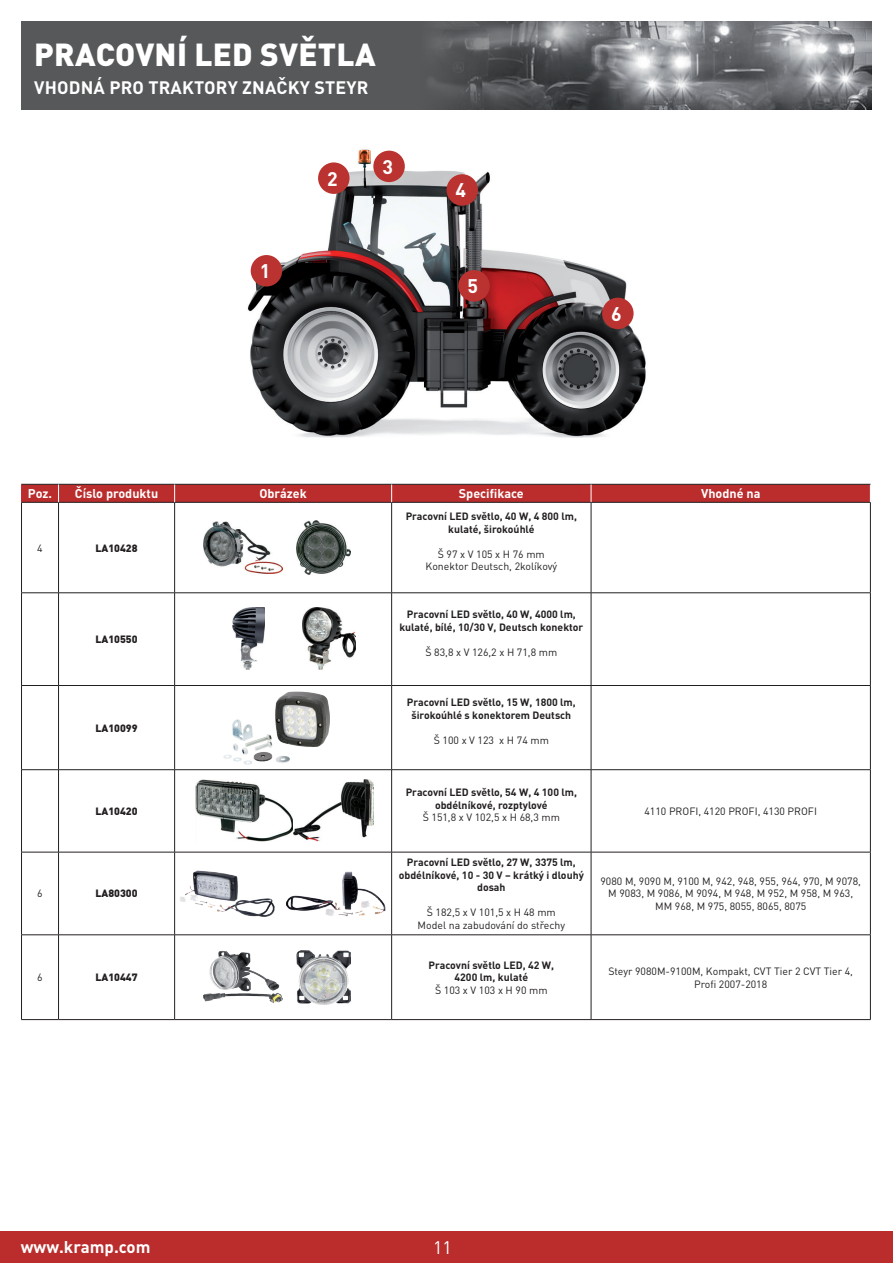
<style>
.page{position:relative;width:893px;height:1263px;background:#fff}
.page>*{position:absolute;margin:0;border:0;box-sizing:border-box;transform-origin:0 0}
.t1{font:900 31.5px "DIN Pro";letter-spacing:.01em;color:#fff}
.t2{font:700 19.5px "DIN Pro";color:#fff}
.t3{font:18px "DIN Pro";color:#fff}
.t4{font:700 17.85px "DIN Pro";letter-spacing:.01em;color:#fff}
.t5{font:700 16.8px "DIN Pro";color:#fff}
.t6{font:700 12.6px "DIN Pro";color:#fff}
.t7{font:10.5px/12.6px "DIN Pro";color:#231f20;text-align:center}
.t8{font:700 10.5px/12.6px "DIN Pro";color:#231f20;text-align:center}
.t9{font:900 10.5px "DIN Pro";color:#231f20}
.t10{font:10.5px "DIN Pro";color:#231f20}
</style>
<div class="page">
<svg style="left:21px;top:21px;width:851px;height:89px;background:#66686a"></svg>
<div style="left:0;top:1231px;width:893px;height:32px;background:#bb2d2d"></div>
<img style="left:213px;top:149px;width:467px;height:335px">
<hr style="left:21px;top:502px;width:38px;height:1px;background:#231f20">
<hr style="left:21px;top:503px;width:1px;height:89px;background:#231f20">
<hr style="left:59px;top:502px;width:116px;height:1px;background:#231f20">
<hr style="left:58px;top:503px;width:1px;height:89px;background:#231f20">
<hr style="left:175px;top:502px;width:217px;height:1px;background:#231f20">
<hr style="left:174px;top:503px;width:1px;height:89px;background:#231f20">
<hr style="left:392px;top:502px;width:199px;height:1px;background:#231f20">
<hr style="left:391px;top:503px;width:1px;height:89px;background:#231f20">
<hr style="left:591px;top:502px;width:280px;height:1px;background:#231f20">
<hr style="left:591px;top:503px;width:1px;height:89px;background:#231f20">
<hr style="left:870px;top:503px;width:1px;height:89px;background:#231f20">
<hr style="left:21px;top:592px;width:38px;height:1px;background:#231f20">
<hr style="left:21px;top:593px;width:1px;height:92px;background:#231f20">
<hr style="left:59px;top:592px;width:116px;height:1px;background:#231f20">
<hr style="left:58px;top:593px;width:1px;height:92px;background:#231f20">
<hr style="left:175px;top:592px;width:217px;height:1px;background:#231f20">
<hr style="left:174px;top:593px;width:1px;height:92px;background:#231f20">
<hr style="left:392px;top:592px;width:199px;height:1px;background:#231f20">
<hr style="left:391px;top:593px;width:1px;height:92px;background:#231f20">
<hr style="left:591px;top:592px;width:280px;height:1px;background:#231f20">
<hr style="left:591px;top:593px;width:1px;height:92px;background:#231f20">
<hr style="left:870px;top:593px;width:1px;height:92px;background:#231f20">
<hr style="left:21px;top:685px;width:38px;height:1px;background:#231f20">
<hr style="left:21px;top:686px;width:1px;height:83px;background:#231f20">
<hr style="left:59px;top:685px;width:116px;height:1px;background:#231f20">
<hr style="left:58px;top:686px;width:1px;height:83px;background:#231f20">
<hr style="left:175px;top:685px;width:217px;height:1px;background:#231f20">
<hr style="left:174px;top:686px;width:1px;height:83px;background:#231f20">
<hr style="left:392px;top:685px;width:199px;height:1px;background:#231f20">
<hr style="left:391px;top:686px;width:1px;height:83px;background:#231f20">
<hr style="left:591px;top:685px;width:280px;height:1px;background:#231f20">
<hr style="left:591px;top:686px;width:1px;height:83px;background:#231f20">
<hr style="left:870px;top:686px;width:1px;height:83px;background:#231f20">
<hr style="left:21px;top:769px;width:38px;height:1px;background:#231f20">
<hr style="left:21px;top:770px;width:1px;height:82px;background:#231f20">
<hr style="left:59px;top:769px;width:116px;height:1px;background:#231f20">
<hr style="left:58px;top:770px;width:1px;height:82px;background:#231f20">
<hr style="left:175px;top:769px;width:217px;height:1px;background:#231f20">
<hr style="left:174px;top:770px;width:1px;height:82px;background:#231f20">
<hr style="left:392px;top:769px;width:199px;height:1px;background:#231f20">
<hr style="left:391px;top:770px;width:1px;height:82px;background:#231f20">
<hr style="left:591px;top:769px;width:280px;height:1px;background:#231f20">
<hr style="left:591px;top:770px;width:1px;height:82px;background:#231f20">
<hr style="left:870px;top:770px;width:1px;height:82px;background:#231f20">
<hr style="left:21px;top:852px;width:38px;height:1px;background:#231f20">
<hr style="left:21px;top:852px;width:1px;height:82px;background:#231f20">
<hr style="left:59px;top:852px;width:116px;height:1px;background:#231f20">
<hr style="left:58px;top:852px;width:1px;height:82px;background:#231f20">
<hr style="left:175px;top:852px;width:217px;height:1px;background:#231f20">
<hr style="left:174px;top:852px;width:1px;height:82px;background:#231f20">
<hr style="left:392px;top:852px;width:199px;height:1px;background:#231f20">
<hr style="left:391px;top:852px;width:1px;height:82px;background:#231f20">
<hr style="left:591px;top:852px;width:280px;height:1px;background:#231f20">
<hr style="left:591px;top:852px;width:1px;height:82px;background:#231f20">
<hr style="left:870px;top:852px;width:1px;height:82px;background:#231f20">
<hr style="left:21px;top:934px;width:38px;height:1px;background:#231f20">
<hr style="left:21px;top:935px;width:1px;height:84px;background:#231f20">
<hr style="left:59px;top:934px;width:116px;height:1px;background:#231f20">
<hr style="left:58px;top:935px;width:1px;height:84px;background:#231f20">
<hr style="left:175px;top:934px;width:217px;height:1px;background:#231f20">
<hr style="left:174px;top:935px;width:1px;height:84px;background:#231f20">
<hr style="left:392px;top:934px;width:199px;height:1px;background:#231f20">
<hr style="left:391px;top:935px;width:1px;height:84px;background:#231f20">
<hr style="left:591px;top:934px;width:280px;height:1px;background:#231f20">
<hr style="left:591px;top:935px;width:1px;height:84px;background:#231f20">
<hr style="left:870px;top:935px;width:1px;height:84px;background:#231f20">
<hr style="left:21px;top:1019px;width:38px;height:1px;background:#231f20">
<hr style="left:59px;top:1019px;width:116px;height:1px;background:#231f20">
<hr style="left:175px;top:1019px;width:217px;height:1px;background:#231f20">
<hr style="left:392px;top:1019px;width:199px;height:1px;background:#231f20">
<hr style="left:591px;top:1019px;width:280px;height:1px;background:#231f20">
<svg style="left:21px;top:484px;width:850px;height:18px;background:#b32e2e"></svg>
<img style="left:203px;top:521px;width:79px;height:53px">
<img style="left:296px;top:520px;width:55px;height:54px">
<img style="left:224px;top:691px;width:106px;height:73px">
<img style="left:179px;top:870px;width:96px;height:47px">
<img style="left:286px;top:871px;width:100px;height:46px">
<img style="left:203px;top:950px;width:79px;height:53px">
<img style="left:296px;top:950px;width:55px;height:54px">
<img style="left:232px;top:608px;width:32px;height:62px">
<img style="left:303px;top:608px;width:52px;height:62px">
<img style="left:196px;top:780px;width:97px;height:62px">
<img style="left:293px;top:780px;width:80px;height:62px">
<div style="left:251px;top:255px;width:31px;height:31px;background:#bb3330;border-radius:50%"></div>
<div style="left:318px;top:162px;width:32px;height:32px;background:#bb3330;border-radius:50%"></div>
<div style="left:373px;top:151px;width:32px;height:31px;background:#bb3330;border-radius:50%"></div>
<div style="left:446px;top:174px;width:32px;height:32px;background:#bb3330;border-radius:50%"></div>
<div style="left:458px;top:270px;width:32px;height:32px;background:#bb3330;border-radius:50%"></div>
<div style="left:602px;top:298px;width:32px;height:31px;background:#bb3330;border-radius:50%"></div>
<h1 class="t1" style="left:34px;top:33px;width:343px">PRACOVNÍ LED SVĚTLA</h1>
<h3 class="t4" style="left:34px;top:76px;width:336px">VHODNÁ PRO TRAKTORY ZNAČKY STEYR</h3>
<h2 class="t2" style="left:260px;top:258px;width:12px">1</h2>
<h2 class="t2" style="left:327px;top:165px;width:12px">2</h2>
<h2 class="t2" style="left:382px;top:154px;width:12px">3</h2>
<h2 class="t2" style="left:456px;top:177px;width:12px">4</h2>
<h2 class="t2" style="left:467px;top:273px;width:12px">5</h2>
<h2 class="t2" style="left:611px;top:301px;width:12px">6</h2>
<p class="t6" style="left:28px;top:485px;width:26px">Poz.</p>
<p class="t6" style="left:75px;top:485px;width:85px">Číslo produktu</p>
<p class="t6" style="left:259px;top:485px;width:49px">Obrázek</p>
<p class="t6" style="left:459px;top:485px;width:67px">Specifikace</p>
<p class="t6" style="left:701px;top:485px;width:61px">Vhodné na</p>
<p class="t10" style="left:37px;top:539px;width:7px">4</p>
<p class="t9" style="left:96px;top:541px;width:44px">LA10428</p>
<p class="t9" style="left:96px;top:632px;width:44px">LA10550</p>
<p class="t9" style="left:96px;top:721px;width:44px">LA10099</p>
<p class="t9" style="left:96px;top:804px;width:44px">LA10420</p>
<p class="t10" style="left:37px;top:885px;width:7px">6</p>
<p class="t9" style="left:96px;top:886px;width:44px">LA80300</p>
<p class="t10" style="left:37px;top:969px;width:7px">6</p>
<p class="t9" style="left:96px;top:970px;width:44px">LA10447</p>
<p class="t8" style="left:406px;top:509px;width:173px">Pracovní LED světlo, 40 W, 4 800 lm, kulaté, širokoúhlé</p>
<p class="t7" style="left:426px;top:547px;width:133px">Š 97 x V 105 x H 76 mm<br>Konektor Deutsch, 2kolíkový</p>
<p class="t8" style="left:399px;top:607px;width:186px">Pracovní LED světlo, 40 W, 4000 lm, kulaté, bílé, 10/30 V, Deutsch konektor</p>
<p class="t7" style="left:425px;top:645px;width:133px">Š 83,8 x V 126,2 x H 71,8 mm</p>
<p class="t8" style="left:407px;top:696px;width:170px">Pracovní LED světlo, 15 W, 1800 lm, širokoúhlé s konektorem Deutsch</p>
<p class="t7" style="left:434px;top:734px;width:117px">Š 100 x V 123 x H 74 mm</p>
<p class="t8" style="left:406px;top:785px;width:173px">Pracovní LED světlo, 54 W, 4 100 lm, obdélníkové, rozptylové</p>
<p class="t7" style="left:423px;top:811px;width:139px">Š 151,8 x V 102,5 x H 68,3 mm</p>
<p class="t7" style="left:644px;top:804px;width:174px">4110 PROFI, 4120 PROFI, 4130 PROFI</p>
<p class="t8" style="left:399px;top:855px;width:187px">Pracovní LED světlo, 27 W, 3375 lm, obdélníkové, 10 - 30 V – krátký i dlouhý dosah</p>
<p class="t7" style="left:418px;top:906px;width:149px">Š 182,5 x V 101,5 x H 48 mm<br>Model na zabudování do střechy</p>
<p class="t8" style="left:429px;top:958px;width:127px">Pracovní světlo LED, 42 W,<br>4200 lm, kulaté</p>
<p class="t7" style="left:435px;top:983px;width:114px">Š 103 x V 103 x H 90 mm</p>
<p class="t7" style="left:600px;top:874px;width:262px">9080 M, 9090 M, 9100 M, 942, 948, 955, 964, 970, M 9078,<br>M 9083, M 9086, M 9094, M 948, M 952, M 958, M 963,<br>MM 968, M 975, 8055, 8065, 8075</p>
<p class="t7" style="left:608px;top:964px;width:246px">Steyr 9080M-9100M, Kompakt, CVT Tier 2 CVT Tier 4,<br>Profi 2007-2018</p>
<h3 class="t5" style="left:21px;top:1236px;width:131px">www.kramp.com</h3>
<h3 class="t3" style="left:433px;top:1233px;width:20px">11</h3>
</div>
